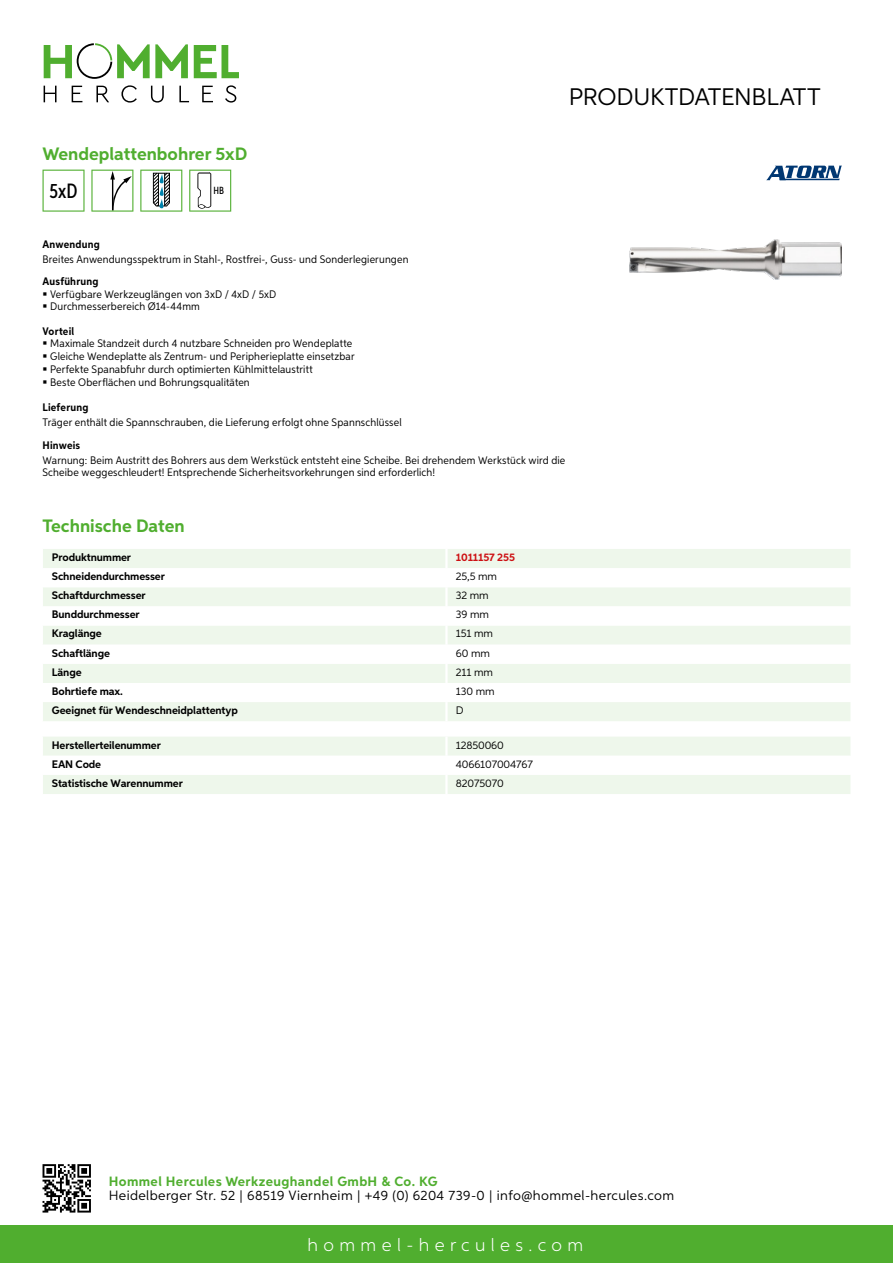
<style>
.page{position:relative;width:893px;height:1263px;background:#fff}
.page>*{position:absolute;margin:0;border:0;box-sizing:border-box;transform-origin:0 0}
.t1{font:24px "Aspira";letter-spacing:-.01em;color:#000}
.t2{font:500 20.7px "Aspira XX Nar";color:#000}
.t3{font:700 18px "Aspira";color:#50ae2f}
.t4{font:300 18px "Aspira";letter-spacing:.3em;color:#fff}
.t5{font:13.5px "Aspira";letter-spacing:.03em;color:#000}
.t6{font:700 13.5px "Aspira";letter-spacing:.03em;color:#50ae2f}
.t7{font:10.95px/12.8px "Aspira Nar";letter-spacing:.015em;color:#000}
.t8{font:700 10.95px "Aspira";letter-spacing:-.01em;color:#000}
.t9{font:10.95px "Aspira";letter-spacing:-.01em;color:#000}
.t10{font:700 10.95px "Aspira Nar";letter-spacing:.02em;color:#000}
.t11{font:700 10.95px "Aspira";letter-spacing:-.01em;color:#cd1013}
.t12{font:500 10.35px "Aspira XX Nar";color:#000}
</style>
<div class="page">
<div style="left:0;top:1226px;width:893px;height:37px;background:#50ae2f"></div>
<svg style="left:43px;top:1164px;width:48px;height:48px"></svg>
<svg style="left:194px;top:45px;width:45px;height:33px"></svg>
<svg style="left:44px;top:43px;width:144px;height:36px"></svg>
<svg style="left:44px;top:86px;width:13px;height:16px"></svg>
<svg style="left:72px;top:86px;width:10px;height:16px"></svg>
<svg style="left:96px;top:86px;width:13px;height:16px"></svg>
<svg style="left:121px;top:85px;width:16px;height:18px"></svg>
<svg style="left:151px;top:86px;width:13px;height:17px"></svg>
<svg style="left:179px;top:86px;width:10px;height:16px"></svg>
<svg style="left:202px;top:86px;width:11px;height:16px"></svg>
<svg style="left:225px;top:85px;width:11px;height:18px"></svg>
<div style="left:43px;top:549px;width:807px;height:172px;background:#eef7eb"></div>
<svg style="left:43px;top:568px;width:807px;height:134px"></svg>
<hr style="left:445px;top:549px;width:3px;height:19px;background:#fff">
<hr style="left:445px;top:568px;width:3px;height:19px;background:#fff">
<hr style="left:445px;top:587px;width:3px;height:19px;background:#fff">
<hr style="left:445px;top:606px;width:3px;height:19px;background:#fff">
<hr style="left:445px;top:625px;width:3px;height:20px;background:#fff">
<hr style="left:445px;top:645px;width:3px;height:19px;background:#fff">
<hr style="left:445px;top:664px;width:3px;height:19px;background:#fff">
<hr style="left:445px;top:683px;width:3px;height:19px;background:#fff">
<hr style="left:445px;top:702px;width:3px;height:19px;background:#fff">
<svg style="left:43px;top:737px;width:807px;height:57px"></svg>
<hr style="left:445px;top:775px;width:3px;height:19px;background:#fff">
<svg style="left:43px;top:170px;width:42px;height:42px"></svg>
<svg style="left:91px;top:170px;width:42px;height:42px"></svg>
<svg style="left:140px;top:170px;width:42px;height:42px"></svg>
<svg style="left:189px;top:170px;width:42px;height:42px"></svg>
<img style="left:629px;top:239px;width:213px;height:40px">
<svg style="left:766px;top:166px;width:76px;height:14px"></svg>
<h3 class="t3" style="left:43px;top:142px;width:206px">Wendeplattenbohrer 5xD</h3>
<h2 class="t2" style="left:50px;top:178px;width:29px">5xD</h2>
<p class="t12" style="left:213px;top:185px;width:12px">HB</p>
<h1 class="t1" style="left:569px;top:82px;width:253px">Produktdatenblatt</h1>
<p class="t10" style="left:43px;top:237px;width:59px">Anwendung</p>
<p class="t7" style="left:43px;top:252px;width:367px">Breites Anwendungsspektrum in Stahl-, Rostfrei-, Guss- und Sonderlegierungen</p>
<p class="t10" style="left:43px;top:274px;width:58px">Ausführung</p>
<p class="t7" style="left:50px;top:287px;width:228px">Verfügbare Werkzeuglängen von 3xD / 4xD / 5xD<br>Durchmesserbereich Ø14-44mm</p>
<p class="t10" style="left:43px;top:324px;width:33px">Vorteil</p>
<p class="t7" style="left:50px;top:337px;width:306px">Maximale Standzeit durch 4 nutzbare Schneiden pro Wendeplatte Gleiche Wendeplatte als Zentrum- und Peripherieplatte einsetzbar Perfekte Spanabfuhr durch optimierten Kühlmittelaustritt<br>Beste Oberflächen und Bohrungsqualitäten</p>
<p class="t10" style="left:43px;top:400px;width:47px">Lieferung</p>
<p class="t7" style="left:43px;top:416px;width:361px">Träger enthält die Spannschrauben, die Lieferung erfolgt ohne Spannschlüssel</p>
<p class="t10" style="left:43px;top:439px;width:39px">Hinweis</p>
<p class="t7" style="left:43px;top:454px;width:524px;line-height:12px">Warnung: Beim Austritt des Bohrers aus dem Werkstück entsteht eine Scheibe. Bei drehendem Werkstück wird die<br>Scheibe weggeschleudert! Entsprechende Sicherheitsvorkehrungen sind erforderlich!</p>
<h3 class="t3" style="left:43px;top:515px;width:144px">Technische Daten</h3>
<p class="t8" style="left:52px;top:550px;width:81px">Produktnummer</p>
<p class="t11" style="left:456px;top:550px;width:61px">1011157 255</p>
<p class="t8" style="left:52px;top:569px;width:115px">Schneidendurchmesser</p>
<p class="t9" style="left:456px;top:570px;width:43px">25,5 mm</p>
<p class="t8" style="left:52px;top:589px;width:95px">Schaftdurchmesser</p>
<p class="t9" style="left:456px;top:589px;width:34px">32 mm</p>
<p class="t8" style="left:52px;top:608px;width:89px">Bunddurchmesser</p>
<p class="t9" style="left:456px;top:608px;width:35px">39 mm</p>
<p class="t8" style="left:52px;top:627px;width:51px">Kraglänge</p>
<p class="t9" style="left:456px;top:627px;width:39px">151 mm</p>
<p class="t8" style="left:52px;top:646px;width:60px">Schaftlänge</p>
<p class="t9" style="left:456px;top:646px;width:36px">60 mm</p>
<p class="t8" style="left:52px;top:665px;width:31px">Länge</p>
<p class="t9" style="left:456px;top:665px;width:39px">211 mm</p>
<p class="t8" style="left:52px;top:684px;width:73px">Bohrtiefe max.</p>
<p class="t9" style="left:456px;top:684px;width:40px">130 mm</p>
<p class="t8" style="left:52px;top:703px;width:187px">Geeignet für Wendeschneidplattentyp</p>
<p class="t9" style="left:456px;top:703px;width:8px">D</p>
<p class="t8" style="left:52px;top:738px;width:111px">Herstellerteilenummer</p>
<p class="t9" style="left:456px;top:738px;width:49px">12850060</p>
<p class="t8" style="left:52px;top:757px;width:51px">EAN Code</p>
<p class="t9" style="left:456px;top:757px;width:79px">4066107004767</p>
<p class="t8" style="left:52px;top:776px;width:132px">Statistische Warennummer</p>
<p class="t9" style="left:456px;top:776px;width:49px">82075070</p>
<p class="t6" style="left:109px;top:1172px;width:330px">Hommel Hercules Werkzeughandel GmbH &amp; Co. KG</p>
<p class="t5" style="left:109px;top:1187px;width:567px">Heidelberger Str. 52 | 68519 Viernheim | +49 (0) 6204 739-0 | info@hommel-hercules.com</p>
<h3 class="t4" style="left:307px;top:1234px;width:277px">hommel-hercules.com</h3>
</div>
